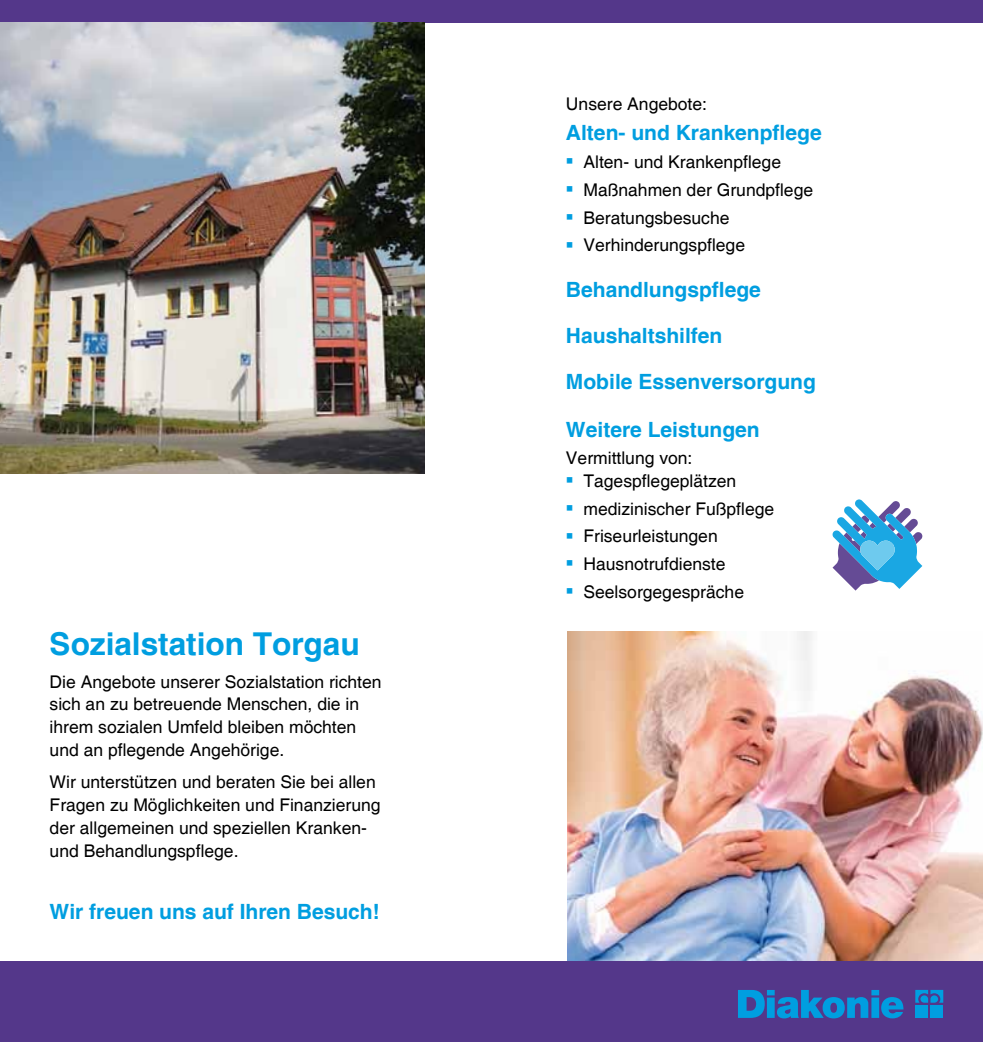
<style>
.page{position:relative;width:983px;height:1042px;background:#fff}
.page>*{position:absolute;margin:0;border:0;box-sizing:border-box;transform-origin:0 0}
.t1{font:700 31.5px "Helvetica";color:#009ee0}
.t2{font:700 21px/45.9px "Helvetica";color:#009ee0}
.t3{font:17.5px/22.8px "Helvetica";color:#000}
.s1{color:#009ee0}
</style>
<div class="page">
<img style="left:567px;top:632px;width:415px;height:329px">
<div style="left:0;top:961px;width:982px;height:81px;background:#54378a"></div>
<svg style="left:738px;top:990px;width:165px;height:28px"></svg>
<svg style="left:915px;top:990px;width:28px;height:12px"></svg>
<div style="left:915px;top:1005px;width:12px;height:13px;background:#009ee0"></div>
<div style="left:930px;top:1005px;width:13px;height:13px;background:#009ee0"></div>
<div style="left:0;top:0;width:982px;height:22px;background:#54378a"></div>
<svg style="left:832px;top:499px;width:90px;height:91px"></svg>
<img style="left:0;top:23px;width:424px;height:450px">
<h1 class="t1" style="left:50px;top:624px;width:311px">Sozialstation Torgau</h1>
<p class="t3" style="left:50px;top:670px;width:333px">Die Angebote unserer Sozialstation richten sich an zu betreuende Menschen, die in ihrem sozialen Umfeld bleiben möchten und an pflegende Angehörige.</p>
<p class="t3" style="left:50px;top:771px;width:332px">Wir unterstützen und beraten Sie bei allen Fragen zu Möglichkeiten und Finanzierung der allgemeinen und speziellen Kranken&shy;und Behandlungspflege.</p>
<p class="t2" style="left:50px;top:889px;width:331px">Wir freuen uns auf Ihren Besuch!</p>
<p class="t3" style="left:566px;top:93px;width:143px">Unsere Angebote:</p>
<p class="t2" style="left:566px;top:110px;width:257px">Alten- und Krankenpflege</p>
<p class="t3" style="left:566px;top:151px;width:216px"><span class="s1">○</span> Alten- und Krankenpflege</p>
<p class="t3" style="left:566px;top:179px;width:249px"><span class="s1">○</span> Maßnahmen der Grundpflege</p>
<p class="t3" style="left:566px;top:207px;width:165px"><span class="s1">○</span> Beratungsbesuche</p>
<p class="t3" style="left:566px;top:234px;width:180px"><span class="s1">○</span> Verhinderungspflege</p>
<p class="t2" style="left:566px;top:267px;width:251px">Behandlungspflege<br>Haushaltshilfen<br>Mobile Essenversorgung</p>
<p class="t2" style="left:566px;top:406px;width:195px">Weitere Leistungen</p>
<p class="t3" style="left:566px;top:447px;width:128px">Vermittlung von:</p>
<p class="t3" style="left:566px;top:470px;width:172px"><span class="s1">○</span> Tagespflegeplätzen</p>
<p class="t3" style="left:566px;top:498px;width:210px"><span class="s1">○</span> medizinischer Fußpflege</p>
<p class="t3" style="left:566px;top:525px;width:153px"><span class="s1">○</span> Friseurleistungen</p>
<p class="t3" style="left:566px;top:553px;width:161px"><span class="s1">○</span> Hausnotrufdienste</p>
<p class="t3" style="left:566px;top:581px;width:179px"><span class="s1">○</span> Seelsorgegespräche</p>
</div>
